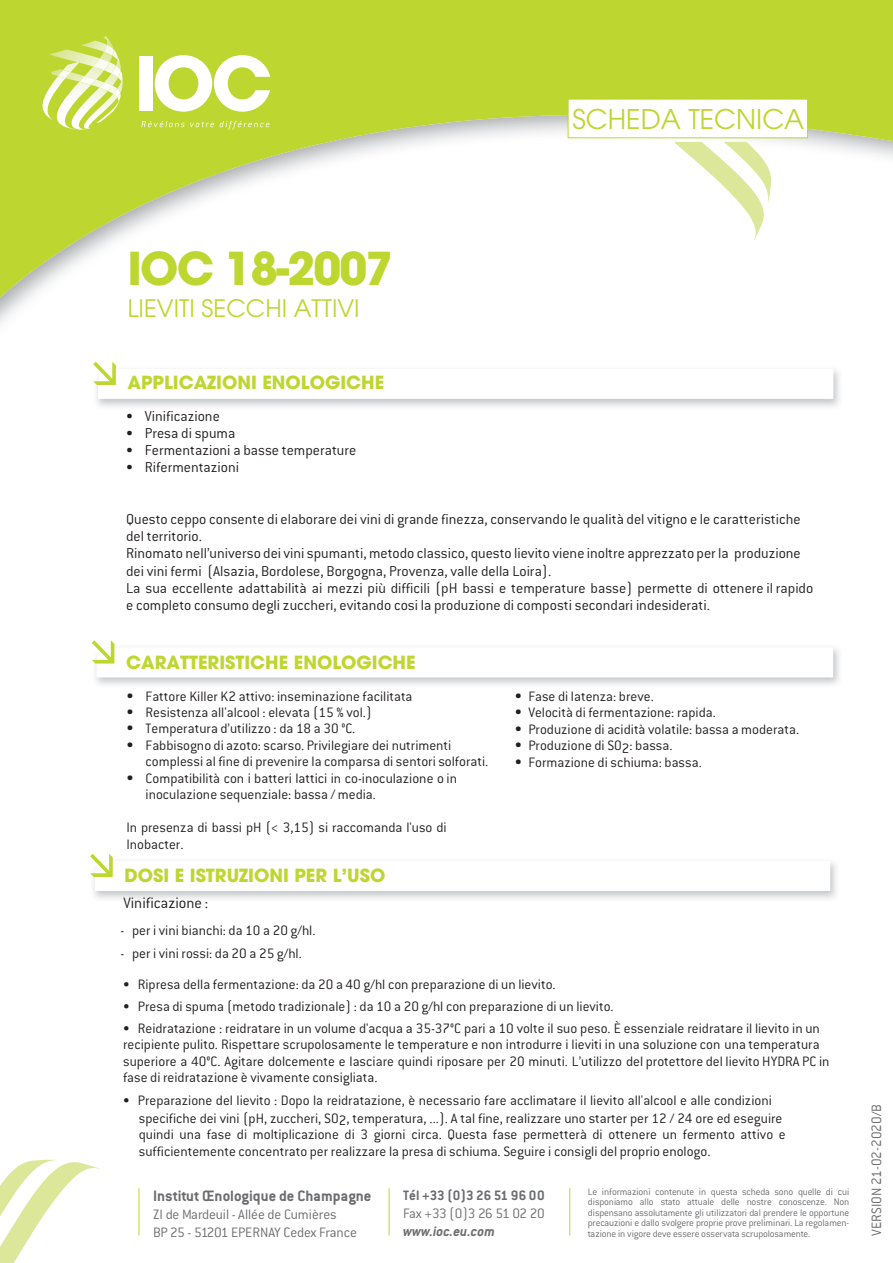
<style>
.page{position:relative;width:893px;height:1263px;background:#fff}
.page>*{position:absolute;margin:0;border:0;box-sizing:border-box;transform-origin:0 0}
.t1{font:700 45px "Avant Garde LT";letter-spacing:-.04em;color:#bed630}
.t2{font:27px "Avant Garde LT";color:#bed630}
.t3{font:24px "Avant Garde LT";color:#bed630}
.t4{font:700 18px "Avant Garde LT";color:#bed630}
.t5{font:700 16.5px "Conduit ITC";color:#6c6d70}
.t6{font:300 16.5px "Conduit ITC";color:#231f20}
.t7{font:15.75px/17.2px "Conduit ITC Light";color:#231f20}
.t8{font:15px/16.4px "Conduit ITC Light";color:#231f20}
.t9{font:300 15px/18px "Conduit ITC";color:#6c6d70}
.t10{font:700 15px "Conduit ITC";color:#6c6d70}
.t11{font:300 15px "Conduit ITC";letter-spacing:-.03em;color:#6c6d70}
.t12{font:italic 700 15px "Conduit ITC";color:#6c6d70}
.t13{font:300 10.5px/10.5px "Conduit ITC";letter-spacing:-.015em;color:#6c6d70;text-align:justify}
.s1{font-family:"Conduit ITC";font-weight:300}
.s2{font-family:"Conduit ITC";font-weight:300;font-size:16.5px}
</style>
<div class="page">
<svg style="left:0;top:0;width:893px;height:324px"></svg>
<svg style="left:0;top:1160px;width:100px;height:103px"></svg>
<svg style="left:567px;top:98px;width:241px;height:41px"></svg>
<hr style="left:139px;top:1188px;width:1px;height:47px;background:#bed630">
<hr style="left:389px;top:1188px;width:1px;height:47px;background:#bed630">
<hr style="left:569px;top:1188px;width:1px;height:47px;background:#bed630">
<img style="left:49px;top:49px;width:6px;height:13px">
<img style="left:121px;top:75px;width:2px;height:54px">
<img style="left:113px;top:105px;width:8px;height:25px">
<img style="left:55px;top:36px;width:58px;height:94px">
<img style="left:93px;top:58px;width:6px;height:12px">
<img style="left:79px;top:76px;width:17px;height:9px">
<svg style="left:99px;top:36px;width:23px;height:69px;background:#dbe893"></svg>
<img style="left:39px;top:62px;width:40px;height:59px">
<svg style="left:58px;top:70px;width:13px;height:8px"></svg>
<svg style="left:141px;top:121px;width:73px;height:6px"></svg>
<svg style="left:220px;top:121px;width:49px;height:8px"></svg>
<div style="left:139px;top:56px;width:14px;height:55px;background:#fff"></div>
<svg style="left:155px;top:55px;width:115px;height:57px"></svg>
<img style="left:674px;top:142px;width:92px;height:100px">
<img style="left:724px;top:142px;width:47px;height:62px">
<svg style="left:93px;top:362px;width:740px;height:37px"></svg>
<svg style="left:90px;top:854px;width:740px;height:37px"></svg>
<svg style="left:92px;top:640px;width:741px;height:37px"></svg>
<h2 class="t2" style="left:572px;top:103px;width:233px">SCHEDA TECNICA</h2>
<h1 class="t1" style="left:128px;top:239px;width:267px">IOC 18-2007</h1>
<h3 class="t3" style="left:128px;top:294px;width:234px">LIEVITI SECCHI ATTIVI</h3>
<p class="t4" style="left:128px;top:371px;width:258px">APPLICAZIONI ENOLOGICHE</p>
<p class="t7" style="left:126px;top:407px;width:95px"><span class="s1">•</span> Vinificazione</p>
<p class="t7" style="left:126px;top:424px;width:111px"><span class="s1">•</span> Presa di spuma</p>
<p class="t7" style="left:126px;top:441px;width:232px"><span class="s1">•</span> Fermentazioni a basse temperature</p>
<p class="t7" style="left:126px;top:458px;width:115px"><span class="s1">•</span> Rifermentazioni</p>
<p class="t7" style="left:126px;top:510px;width:689px">Questo ceppo consente di elaborare dei vini di grande finezza, conservando le qualità del vitigno e le caratteristiche del territorio.<br>Rinomato nell’universo dei vini spumanti, metodo classico, questo lievito viene inoltre apprezzato per la produzione dei vini fermi (Alsazia, Bordolese, Borgogna, Provenza, valle della Loira).<br>La sua eccellente adattabilità ai mezzi più difficili (pH bassi e temperature basse) permette di ottenere il rapido e completo consumo degli zuccheri, evitando cosi la produzione di composti secondari indesiderati.</p>
<p class="t4" style="left:126px;top:650px;width:291px">CARATTERISTICHE ENOLOGICHE</p>
<p class="t8" style="left:126px;top:687px;width:288px"><span class="s2">•</span> Fattore Killer K2 attivo: inseminazione facilitata</p>
<p class="t8" style="left:126px;top:704px;width:247px"><span class="s2">•</span> Resistenza all'alcool : elevata (15 % vol.)</p>
<p class="t8" style="left:126px;top:720px;width:231px"><span class="s2">•</span> Temperatura d’utilizzo : da 18 a 30 °C.</p>
<p class="t8" style="left:146px;top:737px;width:344px;text-indent:-19px"><span class="s2">•</span> Fabbisogno di azoto: scarso. Privilegiare dei nutrimenti complessi al fine di prevenire la comparsa di sentori solforati.</p>
<p class="t8" style="left:146px;top:769px;width:313px;line-height:16.8px;text-indent:-19px"><span class="s2">•</span> Compatibilità con i batteri lattici in co-inoculazione o in inoculazione sequenziale: bassa / media.</p>
<p class="t8" style="left:126px;top:819px;width:322px;line-height:16.8px">In presenza di bassi pH (&lt; 3,15) si raccomanda l'uso di<br>Inobacter.</p>
<p class="t4" style="left:124px;top:863px;width:262px">DOSI E ISTRUZIONI PER L’USO</p>
<p class="t8" style="left:515px;top:687px;width:140px"><span class="s2">•</span> Fase di latenza: breve.</p>
<p class="t8" style="left:515px;top:704px;width:202px"><span class="s2">•</span> Velocità di fermentazione: rapida.</p>
<p class="t8" style="left:515px;top:720px;width:286px"><span class="s2">•</span> Produzione di acidità volatile: bassa a moderata.</p>
<p class="t8" style="left:515px;top:737px;width:159px"><span class="s2">•</span> Produzione di SO2: bassa.</p>
<p class="t8" style="left:515px;top:754px;width:188px"><span class="s2">•</span> Formazione di schiuma: bassa.</p>
<p class="t6" style="left:123px;top:893px;width:86px">Vinificazione :</p>
<p class="t8" style="left:120px;top:922px;width:197px"><span class="s1">-</span> per i vini bianchi: da 10 a 20 g/hl.</p>
<p class="t8" style="left:120px;top:944px;width:183px"><span class="s1">-</span> per i vini rossi: da 20 a 25 g/hl.</p>
<p class="t8" style="left:123px;top:975px;width:434px"><span class="s1">•</span> Ripresa della fermentazione: da 20 a 40 g/hl con preparazione di un lievito.</p>
<p class="t8" style="left:123px;top:997px;width:492px"><span class="s1">•</span> Presa di spuma (metodo tradizionale) : da 10 a 20 g/hl con preparazione di un lievito.</p>
<p class="t8" style="left:123px;top:1020px;width:708px"><span class="s1">•</span> Reidratazione : reidratare in un volume d'acqua a 35-37°C pari a 10 volte il suo peso. È essenziale reidratare il lievito in un recipiente pulito. Rispettare scrupolosamente le temperature e non introdurre i lieviti in una soluzione con una temperatura superiore a 40°C. Agitare dolcemente e lasciare quindi riposare per 20 minuti. L’utilizzo del protettore del lievito HYDRA PC in fase di reidratazione è vivamente consigliata.</p>
<p class="t8" style="left:139px;top:1090px;width:645px;line-height:18.3px;text-indent:-16px"><span class="s1">•</span> Preparazione del lievito : Dopo la reidratazione, è necessario fare acclimatare il lievito all'alcool e alle condizioni specifiche dei vini (pH, zuccheri, SO2, temperatura, ...). A tal fine, realizzare uno starter per 12 / 24 ore ed eseguire</p>
<p class="t8" style="left:139px;top:1126px;width:648px">quindi una fase di moltiplicazione di 3 giorni circa. Questa fase permetterà di ottenere un fermento attivo e sufficientemente concentrato per realizzare la presa di schiuma. Seguire i consigli del proprio enologo.</p>
<p class="t5" style="left:153px;top:1186px;width:220px">Institut Œnologique de Champagne</p>
<p class="t9" style="left:153px;top:1205px;width:205px">ZI de Mardeuil - Allée de Cumières<br>BP 25 - 51201 EPERNAY Cedex France</p>
<p class="t10" style="left:403px;top:1186px;width:143px">Tél +33 (0)3 26 51 96 00</p>
<p class="t11" style="left:403px;top:1205px;width:143px">Fax +33 (0)3 26 51 02 20</p>
<p class="t12" style="left:403px;top:1222px;width:93px">www.ioc.eu.com</p>
<p class="t13" style="left:588px;top:1186px;width:263px">Le informazioni contenute in questa scheda sono quelle di cui disponiamo allo stato attuale delle nostre conoscenze. Non dispensano assolutamente gli utilizzatori dal prendere le opportune precauzioni e dallo svolgere proprie prove preliminari. La regolamen&shy;tazione in vigore deve essere osservata scrupolosamente.</p>
<p class="t9" style="left:867px;top:1235px;width:133px;rotate:-90deg">VERSION 21-02-2020/B</p>
</div>
